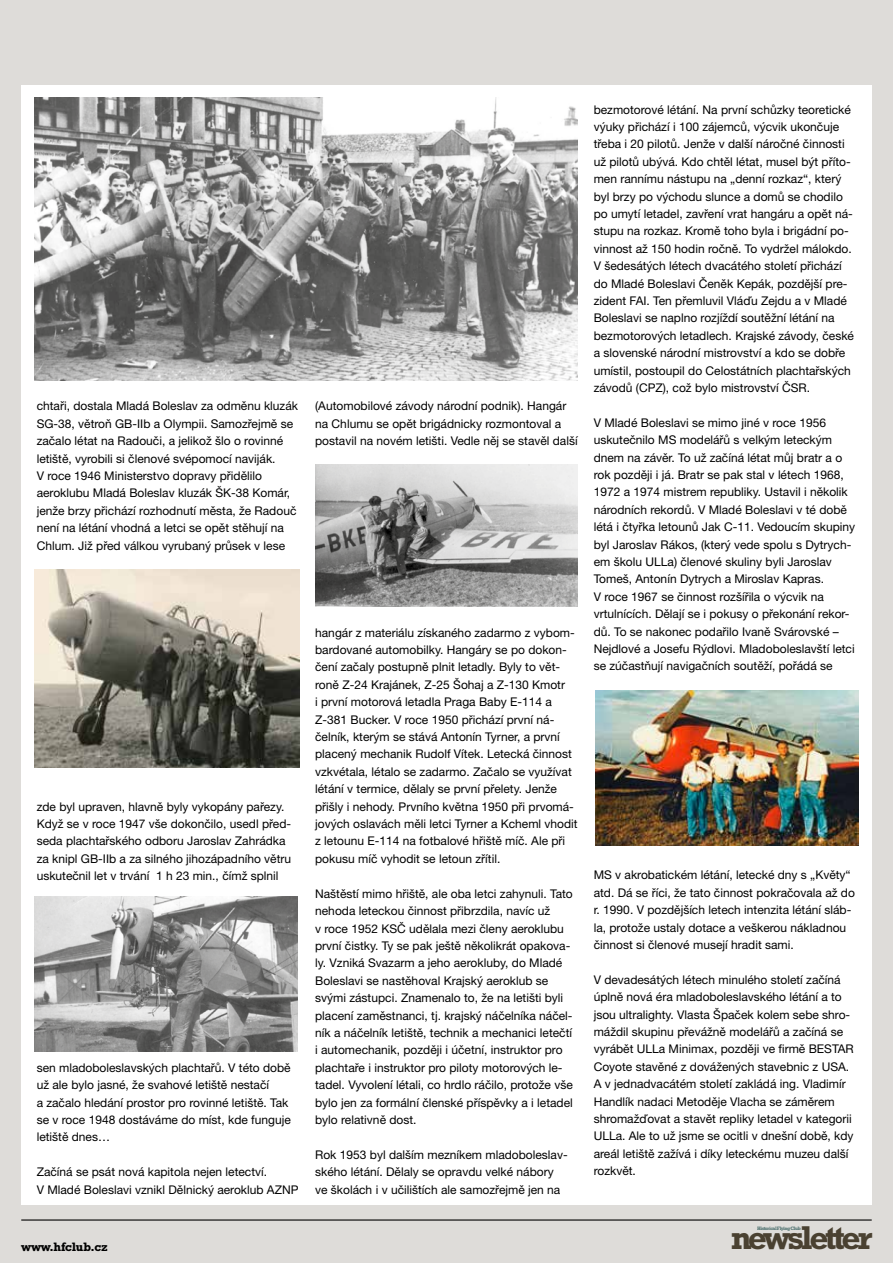
<style>
.page{position:relative;width:893px;height:1263px;background:#dedcd9}
.page>*{position:absolute;margin:0;border:0;box-sizing:border-box;transform-origin:0 0}
.t1{font:700 33.45px "Rockwell CE";letter-spacing:-.1em;color:#564c3a}
.t2{font:700 12.45px "Rockwell CE";letter-spacing:-.02em;color:#000}
.t3{font:12px/17.4px "Helvetica Neue LT Pro";color:#000}
.t4{font:700 4.95px "Rockwell CE";letter-spacing:-.1em;color:#5f8786}
</style>
<div class="page">
<hr style="left:21px;top:1219px;width:851px;height:1px;background:#000">
<div style="left:21px;top:85px;width:851px;height:1119px;background:#fff"></div>
<img style="left:596px;top:690px;width:263px;height:155px">
<img style="left:34px;top:569px;width:265px;height:198px">
<img style="left:34px;top:98px;width:544px;height:283px">
<img style="left:315px;top:464px;width:263px;height:143px">
<img style="left:34px;top:896px;width:263px;height:155px">
<p class="t3" style="left:37px;top:397px;width:263px">chtaři, dostala Mladá Boleslav za odměnu kluzák SG-38, větroň GB-IIb a Olympii. Samozřejmě se začalo létat na Radouči, a jelikož šlo o rovinné letiště, vyrobili si členové svépomocí naviják.<br>V roce 1946 Ministerstvo dopravy přidělilo aeroklubu Mladá Boleslav kluzák ŠK-38 Komár, jenže brzy přichází rozhodnutí města, že Radouč není na létání vhodná a letci se opět stěhují na Chlum. Již před válkou vyrubaný průsek v lese</p>
<p class="t3" style="left:37px;top:797px;width:256px">zde byl upraven, hlavně byly vykopány pařezy.<br>Když se v roce 1947 vše dokončilo, usedl před&shy;seda plachtařského odboru Jaroslav Zahrádka za knipl GB-IIb a za silného jihozápadního větru uskutečnil let v trvání 1 h 23 min., čímž splnil</p>
<p class="t3" style="left:37px;top:1058px;width:256px">sen mladoboleslavských plachtařů. V této době už ale bylo jasné, že svahové letiště nestačí<br>a začalo hledání prostor pro rovinné letiště. Tak se v roce 1948 dostáváme do míst, kde funguje letiště dnes…</p>
<p class="t3" style="left:37px;top:1163px;width:263px">Začíná se psát nová kapitola nejen letectví.<br>V Mladé Boleslavi vznikl Dělnický aeroklub AZNP</p>
<p class="t2" style="left:21px;top:1239px;width:88px">www.hfclub.cz</p>
<p class="t3" style="left:315px;top:397px;width:264px">(Automobilové závody národní podnik). Hangár na Chlumu se opět brigádnicky rozmontoval a postavil na novém letišti. Vedle něj se stavěl další</p>
<p class="t3" style="left:315px;top:623px;width:264px">hangár z materiálu získaného zadarmo z vybom&shy;bardované automobilky. Hangáry se po dokon&shy;čení začaly postupně plnit letadly. Byly to vět&shy;roně Z-24 Krajánek, Z-25 Šohaj a Z-130 Kmotr<br>i první motorová letadla Praga Baby E-114 a Z-381 Bucker. V roce 1950 přichází první ná&shy;čelník, kterým se stává Antonín Tyrner, a první placený mechanik Rudolf Vítek. Letecká činnost vzkvétala, létalo se zadarmo. Začalo se využívat létání v termice, dělaly se první přelety. Jenže přišly i nehody. Prvního května 1950 při prvomá&shy;jových oslavách měli letci Tyrner a Kcheml vhodit z letounu E-114 na fotbalové hřiště míč. Ale při pokusu míč vyhodit se letoun zřítil.</p>
<p class="t3" style="left:315px;top:884px;width:259px">Naštěstí mimo hřiště, ale oba letci zahynuli. Tato nehoda leteckou činnost přibrzdila, navíc už<br>v roce 1952 KSČ udělala mezi členy aeroklubu první čistky. Ty se pak ještě několikrát opakova&shy;ly. Vzniká Svazarm a jeho aerokluby, do Mladé Boleslavi se nastěhoval Krajský aeroklub se svými zástupci. Znamenalo to, že na letišti byli placení zaměstnanci, tj. krajský náčelníka náčel&shy;ník a náčelník letiště, technik a mechanici letečtí i automechanik, později i účetní, instruktor pro plachtaře i instruktor pro piloty motorových le&shy;tadel. Vyvolení létali, co hrdlo ráčilo, protože vše bylo jen za formální členské příspěvky a i letadel bylo relativně dost.</p>
<p class="t3" style="left:315px;top:1145px;width:254px">Rok 1953 byl dalším mezníkem mladoboleslav&shy;ského létání. Dělaly se opravdu velké nábory ve školách i v učilištích ale samozřejmě jen na</p>
<p class="t3" style="left:594px;top:100px;width:262px">bezmotorové létání. Na první schůzky teoretické výuky přichází i 100 zájemců, výcvik ukončuje třeba i 20 pilotů. Jenže v další náročné činnosti už pilotů ubývá. Kdo chtěl létat, musel být příto&shy;men rannímu nástupu na „denní rozkaz“, který byl brzy po východu slunce a domů se chodilo po umytí letadel, zavření vrat hangáru a opět ná&shy;stupu na rozkaz. Kromě toho byla i brigádní po&shy;vinnost až 150 hodin ročně. To vydržel málokdo.<br>V šedesátých létech dvacátého století přichází do Mladé Boleslavi Čeněk Kepák, pozdější pre&shy;zident FAI. Ten přemluvil Vláďu Zejdu a v Mladé Boleslavi se naplno rozjíždí soutěžní létání na bezmotorových letadlech. Krajské závody, české a slovenské národní mistrovství a kdo se dobře umístil, postoupil do Celostátních plachtařských závodů (CPZ), což bylo mistrovství ČSR.</p>
<p class="t3" style="left:594px;top:414px;width:263px">V Mladé Boleslavi se mimo jiné v roce 1956 uskutečnilo MS modelářů s velkým leteckým dnem na závěr. To už začíná létat můj bratr a o rok později i já. Bratr se pak stal v létech 1968, 1972 a 1974 mistrem republiky. Ustavil i několik národních rekordů. V Mladé Boleslavi v té době létá i čtyřka letounů Jak C-11. Vedoucím skupiny byl Jaroslav Rákos, (který vede spolu s Dytrych&shy;em školu ULLa) členové skuliny byli Jaroslav Tomeš, Antonín Dytrych a Miroslav Kapras.<br>V roce 1967 se činnost rozšířila o výcvik na vrtulnících. Dělají se i pokusy o překonání rekor&shy;dů. To se nakonec podařilo Ivaně Svárovské – Nejdlové a Josefu Rýdlovi. Mladoboleslavští letci se zúčastňují navigačních soutěží, pořádá se</p>
<p class="t3" style="left:594px;top:866px;width:263px">MS v akrobatickém létání, letecké dny s „Květy“ atd. Dá se říci, že tato činnost pokračovala až do r. 1990. V pozdějších letech intenzita létání sláb&shy;la, protože ustaly dotace a veškerou nákladnou činnost si členové musejí hradit sami.</p>
<p class="t3" style="left:594px;top:970px;width:262px">V devadesátých létech minulého století začíná úplně nová éra mladoboleslavského létání a to jsou ultralighty. Vlasta Špaček kolem sebe shro&shy;máždil skupinu převážně modelářů a začíná se vyrábět ULLa Minimax, později ve firmě BESTAR Coyote stavěné z dovážených stavebnic z USA.<br>A v jednadvacátém století zakládá ing. Vladimír Handlík nadaci Metoděje Vlacha se záměrem shromažďovat a stavět repliky letadel v kategorii ULLa. Ale to už jsme se ocitli v dnešní době, kdy areál letiště zažívá i díky leteckému muzeu další rozkvět.</p>
<h1 class="t1" style="left:730px;top:1218px;width:144px">newsletter</h1>
<p class="t4" style="left:757px;top:1225px;width:45px">Historical Flying Club</p>
</div>
